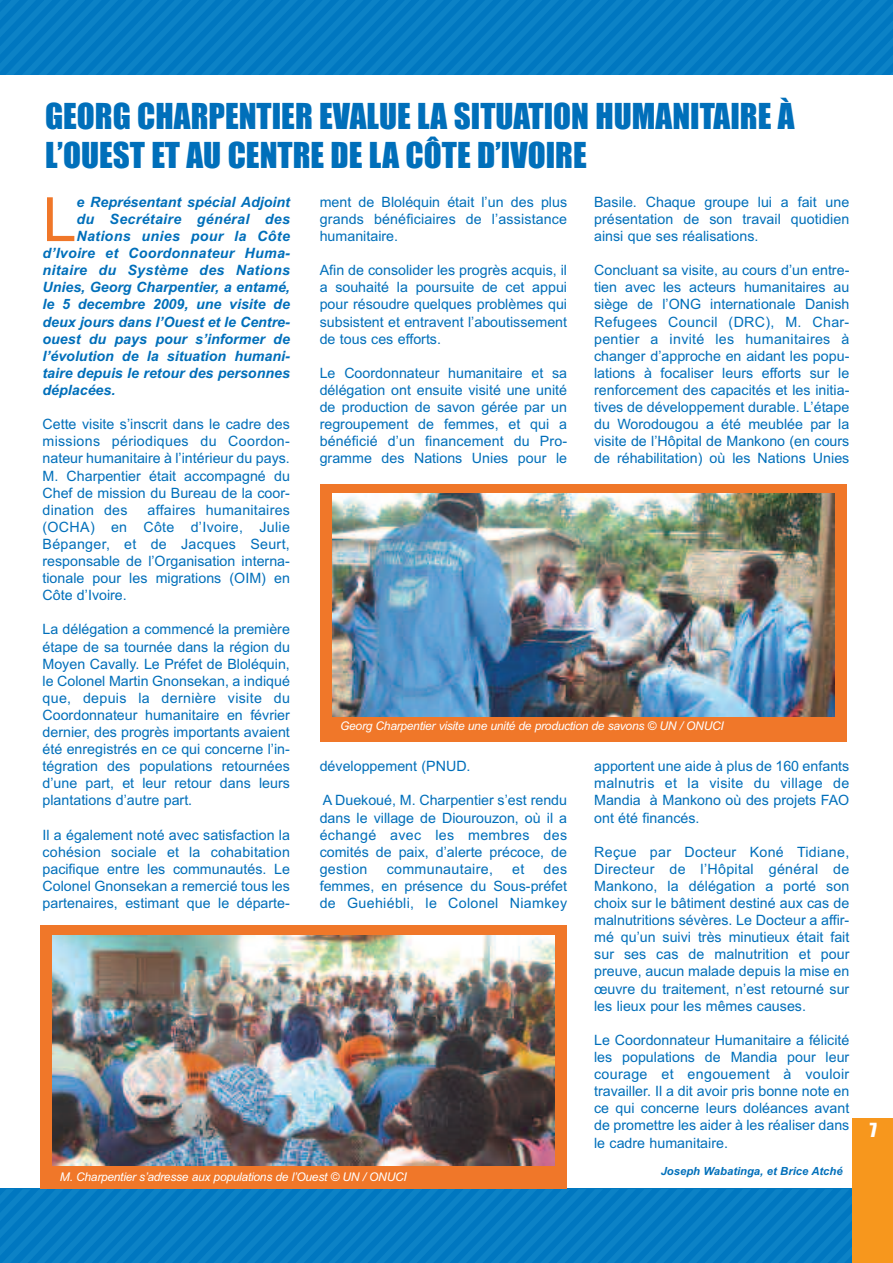
<style>
.page{position:relative;width:893px;height:1263px;background:#fff}
.page>*{position:absolute;margin:0;border:0;box-sizing:border-box;transform-origin:0 0}
.t1{font:61.2px "Arial";color:#f07729}
.t2{font:33px/39.6px "Impact";color:#006fba}
.t3{font:18px "Impact";color:#fff}
.t4{font:14.25px/17.1px "Arial";color:#006fba;text-align:justify}
.t5{font:italic 700 14.25px "Arial";color:#006fba}
.t6{font:italic 700 14.25px "Arial";letter-spacing:.02em;color:#006fba}
.t7{font:14.25px "Arial";letter-spacing:.02em;color:#006fba}
.t8{font:italic 12px "Arial";letter-spacing:-.02em;color:#fff}
.t9{font:italic 700 11.25px "Arial";color:#006fba}
</style>
<div class="page">
<div style="left:0;top:1189px;width:852px;height:74px;background:#057bc2"></div>
<div style="left:0;top:0;width:893px;height:74px;background:#057cc2"></div>
<div style="left:852px;top:1118px;width:41px;height:145px;background:#f7971d"></div>
<div style="left:321px;top:484px;width:526px;height:257px;background:#f07729"></div>
<img style="left:333px;top:493px;width:502px;height:223px">
<div style="left:41px;top:925px;width:526px;height:264px;background:#f07729"></div>
<img style="left:52px;top:935px;width:503px;height:230px">
<h2 class="t2" style="left:45px;top:97px;width:751px">GEORG CHARPENTIER EVALUE LA SITUATION HUMANITAIRE À<br>L’OUEST ET AU CENTRE DE LA CÔTE D’IVOIRE</h2>
<h1 class="t1" style="left:43px;top:184px;width:36px">L</h1>
<p class="t5" style="left:76px;top:194px;width:215px">e Représentant spécial Adjoint</p>
<p class="t4" style="left:594px;top:193px;width:257px">Basile. Chaque groupe lui a fait une présentation de son travail quotidien ainsi que ses réalisations.</p>
<p class="t4" style="left:594px;top:262px;width:257px">Concluant sa visite, au cours d’un entre&shy;tien avec les acteurs humanitaires au siège de l’ONG internationale Danish Refugees Council (DRC), M. Char&shy;pentier a invité les humanitaires à changer d’approche en aidant les popu&shy;lations à focaliser leurs efforts sur le renforcement des capacités et les initia&shy;tives de développement durable. L’étape du Worodougou a été meublée par la visite de l’Hôpital de Mankono (en cours de réhabilitation) où les Nations Unies</p>
<p class="t4" style="left:320px;top:193px;width:249px">ment de Bloléquin était l’un des plus grands bénéficiaires de l’assistance humanitaire.</p>
<p class="t4" style="left:320px;top:262px;width:249px">Afin de consolider les progrès acquis, il a souhaité la poursuite de cet appui pour résoudre quelques problèmes qui subsistent et entravent l’aboutissement de tous ces efforts.</p>
<p class="t4" style="left:320px;top:364px;width:249px">Le Coordonnateur humanitaire et sa délégation ont ensuite visité une unité de production de savon gérée par un regroupement de femmes, et qui a bénéficié d’un financement du Pro&shy;gramme des Nations Unies pour le</p>
<p class="t6" style="left:76px;top:211px;width:215px">du Secrétaire général des</p>
<p class="t6" style="left:76px;top:228px;width:215px">Nations unies pour la Côte</p>
<p class="t6" style="left:43px;top:245px;width:248px">d’Ivoire et Coordonnateur Huma-</p>
<p class="t6" style="left:43px;top:262px;width:249px">nitaire du Système des Nations</p>
<p class="t5" style="left:43px;top:279px;width:249px">Unies, Georg Charpentier, a entamé,</p>
<p class="t5" style="left:43px;top:296px;width:249px">le 5 decembre 2009, une visite de</p>
<p class="t5" style="left:43px;top:313px;width:248px">deux jours dans l’Ouest et le Centre-</p>
<p class="t5" style="left:43px;top:330px;width:249px">ouest du pays pour s’informer de</p>
<p class="t5" style="left:43px;top:348px;width:248px">l’évolution de la situation humani-</p>
<p class="t5" style="left:43px;top:365px;width:249px">taire depuis le retour des personnes</p>
<p class="t5" style="left:43px;top:382px;width:74px">déplacées.</p>
<p class="t4" style="left:43px;top:416px;width:249px">Cette visite s’inscrit dans le cadre des missions périodiques du Coordon&shy;nateur humanitaire à l’intérieur du pays.<br>M. Charpentier était accompagné du Chef de mission du Bureau de la coor&shy;dination des</p>
<p class="t4" style="left:43px;top:501px;width:249px;text-indent:105px">affaires humanitaires (OCHA) en Côte d’Ivoire, Julie Bépanger, et de Jacques Seurt, responsable de l’Organisation interna&shy;tionale pour les migrations (OIM) en Côte d’Ivoire.</p>
<p class="t4" style="left:43px;top:621px;width:249px">La délégation a commencé la première étape de sa tournée dans la région du Moyen Cavally. Le Préfet de Bloléquin, le Colonel Martin Gnonsekan, a indiqué que, depuis la dernière visite du Coordonnateur humanitaire en février dernier, des progrès importants avaient été enregistrés en ce qui concerne l’in&shy;tégration des populations retournées d’une part, et leur retour dans leurs plantations d’autre part.</p>
<p class="t4" style="left:43px;top:826px;width:249px">Il a également noté avec satisfaction la cohésion sociale et la cohabitation pacifique entre les communautés. Le Colonel Gnonsekan a remercié tous les partenaires, estimant que le départe-</p>
<p class="t8" style="left:340px;top:719px;width:385px">Georg Charpentier visite une unité de production de savons © UN / ONUCI</p>
<p class="t4" style="left:320px;top:758px;width:152px">développement (PNUD.</p>
<p class="t4" style="left:320px;top:792px;width:249px">A Duekoué, M. Charpentier s’est rendu dans le village de Diourouzon, où il a échangé avec les membres des comités de paix, d’alerte précoce, de gestion</p>
<p class="t4" style="left:594px;top:758px;width:257px">apportent une aide à plus de 160 enfants malnutris et la visite du village de Mandia à Mankono où des projets FAO ont été financés.</p>
<p class="t4" style="left:594px;top:843px;width:257px">Reçue par Docteur Koné Tidiane, Directeur de l’Hôpital général de Mankono, la délégation a porté son choix sur le bâtiment destiné aux cas de malnutritions sévères. Le Docteur a affir&shy;mé qu’un suivi très minutieux était fait sur ses cas de malnutrition et pour preuve, aucun malade depuis la mise en œuvre du traitement, n’est retourné sur les lieux pour les mêmes causes.</p>
<p class="t4" style="left:594px;top:1031px;width:257px">Le Coordonnateur Humanitaire a félicité les populations de Mandia pour leur courage et engouement à vouloir travailler. Il a dit avoir pris bonne note en ce qui concerne leurs doléances avant de promettre les aider à les réaliser dans le cadre humanitaire.</p>
<p class="t9" style="left:661px;top:1164px;width:183px">Joseph Wabatinga, et Brice Atché</p>
<p class="t4" style="left:320px;top:860px;width:249px;text-indent:224px">des femmes, en présence du Sous-préfet de Guehiébli, le Colonel Niamkey</p>
<p class="t7" style="left:387px;top:861px;width:108px">communautaire,</p>
<p class="t4" style="left:512px;top:860px;width:14px">et</p>
<p class="t8" style="left:60px;top:1170px;width:348px">M. Charpentier s’adresse aux populations de l’Ouest © UN / ONUCI</p>
<p class="t3" style="left:870px;top:1120px;width:9px">7</p>
</div>
